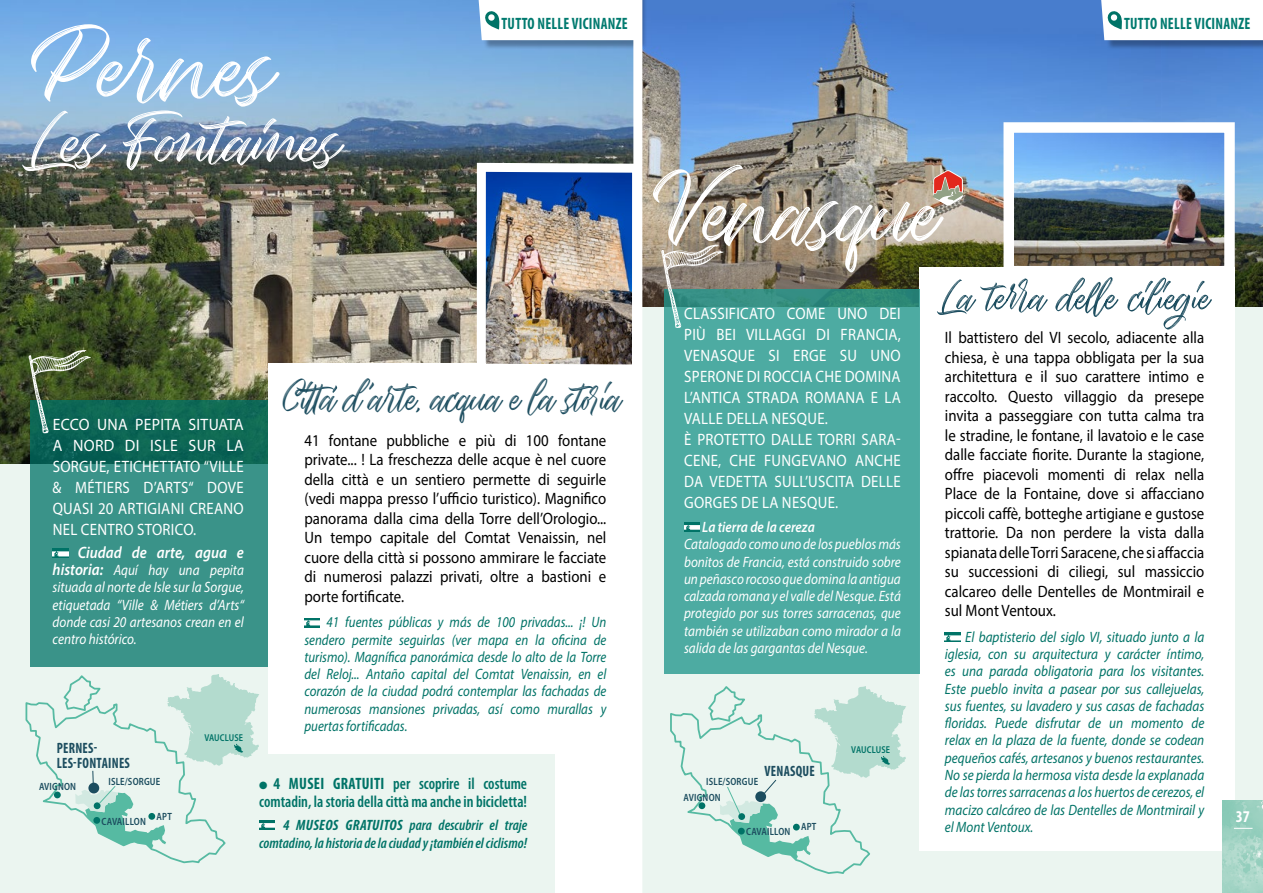
<style>
.page{position:relative;width:1263px;height:893px;background:#fff}
.page>*{position:absolute;margin:0;border:0;box-sizing:border-box;transform-origin:0 0}
.t1{font:45px "Seymore Script";color:#1c4d5f;scale:.92 1}
.t2{font:16.5px/19.5px "Myriad Pro";color:#000;text-align:justify;scale:.9 1}
.t3{font:16.5px/21px "Myriad Pro";letter-spacing:.02em;color:#fff;scale:.9 1}
.t4{font:16.5px/21px "Myriad Pro";letter-spacing:.02em;color:#fff;text-align:justify;scale:.95 1}
.t5{font:600 condensed 16.5px/18px "Myriad Pro";color:#007367;scale:.95 1}
.t6{font:700 condensed 16.5px "Myriad Pro";letter-spacing:.02em;color:#007a6f;scale:.9 1}
.t7{font:italic 600 16.5px "Myriad Pro";color:#fff;scale:.89 1}
.t8{font:700 condensed 16.5px "Myriad Pro";color:#fff}
.t9{font:italic 15px/17.2px "Myriad Pro";color:#007367;text-align:justify;scale:.88 1}
.t10{font:italic 15px/17.2px "Myriad Pro";color:#fff;text-align:justify;scale:.88 1}
.t11{font:italic 15px/17.2px "Myriad Pro";color:#007367;text-align:justify;scale:.86 1}
.t12{font:italic 600 condensed 15px/18px "Myriad Pro";color:#007367;text-align:right}
.t13{font:700 condensed 15px/15px "Myriad Pro";letter-spacing:.02em;color:#1c4d5f;scale:.9 1}
.t14{font:italic 600 15px "Myriad Pro";color:#fff;scale:.88 1}
.t15{font:600 semi-condensed 10.5px "Myriad Pro";letter-spacing:.02em;color:#1c4d5f;scale:.9 1}
.t16{font:600 semi-condensed 10.05px "Myriad Pro";letter-spacing:.02em;color:#007367;scale:.9 1}
.s1{font-weight:600;font-size:16.5px}
.s2{font-weight:700}
</style>
<div class="page">
<div style="left:638px;top:145px;width:625px;height:748px;background:#ebf5f0"></div>
<img style="left:642px;top:0;width:519px;height:125px">
<img style="left:1161px;top:50px;width:102px;height:257px">
<svg style="left:642px;top:125px;width:361px;height:182px;background:#8c9dad"></svg>
<div style="left:0;top:150px;width:555px;height:743px;background:#ebf5f0"></div>
<img style="left:0;top:0;width:633px;height:463px">
<div style="left:268px;top:363px;width:371px;height:390px;background:#fff"></div>
<svg style="left:22px;top:24px;width:323px;height:147px;background:#90b1d0"></svg>
<img style="left:304px;top:618px;width:16px;height:9px">
<div style="left:479px;top:0;width:168px;height:50px;background:#000;opacity:.3"></div>
<svg style="left:479px;top:0;width:154px;height:40px"></svg>
<div style="left:1101px;top:0;width:162px;height:50px;background:#000;opacity:.3"></div>
<svg style="left:1101px;top:0;width:162px;height:40px"></svg>
<svg style="left:31px;top:400px;width:237px;height:266px;background:#30897d"></svg>
<svg style="left:29px;top:350px;width:62px;height:83px;background:#426c4e"></svg>
<img style="left:53px;top:549px;width:15px;height:9px">
<img style="left:472px;top:158px;width:174px;height:207px">
<div style="left:920px;top:267px;width:315px;height:583px;background:#fff"></div>
<img style="left:945px;top:633px;width:15px;height:9px">
<div style="left:664px;top:289px;width:256px;height:385px;background:#4daba2"></div>
<img style="left:684px;top:523px;width:15px;height:9px">
<svg style="left:670px;top:686px;width:236px;height:188px"></svg>
<div style="left:633px;top:0;width:9px;height:893px;background:#fff"></div>
<svg style="left:333px;top:385px;width:4px;height:8px"></svg>
<img style="left:653px;top:165px;width:559px;height:164px">
<img style="left:1014px;top:133px;width:210px;height:132px">
<div style="left:1003px;top:122px;width:232px;height:154px;border:10px solid #fff"></div>
<svg style="left:1223px;top:801px;width:40px;height:92px;background:#a1d3c4"></svg>
<svg style="left:1234px;top:828px;width:18px;height:1px"></svg>
<img style="left:259px;top:820px;width:16px;height:10px">
<svg style="left:25px;top:674px;width:234px;height:190px"></svg>
<p class="t6" style="left:501px;top:13px;width:142px">TUTTO NELLE VICINANZE</p>
<p class="t6" style="left:1124px;top:13px;width:142px">TUTTO NELLE VICINANZE</p>
<p class="t4" style="left:53px;top:414px;width:203px">ECCO UNA PEPITA SITUATA A NORD DI ISLE SUR LA SORGUE, ETICHETTATO “VILLE &amp; MÉTIERS D’ARTS“ DOVE QUASI 20 ARTIGIANI CREANO NEL CENTRO STORICO.</p>
<p class="t7" style="left:78px;top:542px;width:188px">Ciudad de arte, agua e</p>
<p class="t10" style="left:53px;top:561px;width:219px"><span class="s1">historia:</span> Aquí hay una pepita situada al norte de Isle sur la Sorgue, etiquetada “Ville &amp; Métiers d’Arts“ donde casi 20 artesanos crean en el centro histórico.</p>
<p class="t13" style="left:57px;top:740px;width:83px">PERNES-<br>LES-FONTAINES</p>
<p class="t15" style="left:39px;top:780px;width:43px">AVIGNON</p>
<p class="t15" style="left:109px;top:775px;width:59px">ISLE/SORGUE</p>
<p class="t15" style="left:102px;top:814px;width:51px">CAVAILLON</p>
<p class="t15" style="left:157px;top:809px;width:19px">APT</p>
<p class="t16" style="left:204px;top:732px;width:45px">VAUCLUSE</p>
<h1 class="t1" style="left:283px;top:368px;width:368px">Citta d 'arte, acqua e la storia</h1>
<p class="t2" style="left:304px;top:430px;width:337px">41 fontane pubbliche e più di 100 fontane private... ! La freschezza delle acque è nel cuore della città e un sentiero permette di seguirle (vedi mappa presso l’ufficio turistico). Magnifico panorama dalla cima della Torre dell’Orologio...<br>Un tempo capitale del Comtat Venaissin, nel cuore della città si possono ammirare le facciate di numerosi palazzi privati, oltre a bastioni e porte fortificate.</p>
<p class="t11" style="left:304px;top:613px;width:353px;text-indent:22px">41 fuentes públicas y más de 100 privadas... ¡! Un sendero permite seguirlas (ver mapa en la oficina de turismo). Magnífica panorámica desde lo alto de la Torre del Reloj... Antaño capital del Comtat Venaissin, en el corazón de la ciudad podrá contemplar las fachadas de numerosas mansiones privadas, así como murallas y puertas fortificadas.</p>
<p class="t5" style="left:259px;top:775px;width:283px">● <span class="s2">4 MUSEI GRATUITI</span> per scoprire il costume comtadin, la storia della città ma anche in bicicletta!</p>
<p class="t12" style="left:259px;top:815px;width:269px"><span class="s2">4 MUSEOS GRATUITOS</span> para descubrir el traje comtadino, la historia de la ciudad y ¡también el ciclismo!</p>
<p class="t3" style="left:684px;top:303px;width:242px">CLASSIFICATO COME UNO DEI<br>PIÙ BEI VILLAGGI DI FRANCIA,<br>VENASQUE SI ERGE SU UNO<br>SPERONE DI ROCCIA CHE DOMINA<br>L’ANTICA STRADA ROMANA E LA<br>VALLE DELLA NESQUE.<br>È PROTETTO DALLE TORRI SARA-<br>CENE, CHE FUNGEVANO ANCHE<br>DA VEDETTA SULL’USCITA DELLE<br>GORGES DE LA NESQUE.</p>
<p class="t14" style="left:702px;top:517px;width:129px">La tierra de la cereza</p>
<p class="t10" style="left:684px;top:535px;width:248px">Catalogado como uno de los pueblos más bonitos de Francia, está construido sobre un peñasco rocoso que domina la antigua calzada romana y el valle del Nesque. Está protegido por sus torres sarracenas, que también se utilizaban como mirador a la salida de las gargantas del Nesque.</p>
<p class="t13" style="left:765px;top:764px;width:57px">VENASQUE</p>
<p class="t15" style="left:706px;top:775px;width:59px">ISLE/SORGUE</p>
<p class="t15" style="left:683px;top:790px;width:43px">AVIGNON</p>
<p class="t15" style="left:746px;top:825px;width:51px">CAVAILLON</p>
<p class="t15" style="left:801px;top:820px;width:19px">APT</p>
<p class="t16" style="left:851px;top:744px;width:45px">VAUCLUSE</p>
<p class="t2" style="left:945px;top:328px;width:290px">Il battistero del VI secolo, adiacente alla chiesa, è una tappa obbligata per la sua architettura e il suo carattere intimo e raccolto. Questo villaggio da presepe invita a passeggiare con tutta calma tra le stradine, le fontane, il lavatoio e le case dalle facciate fiorite. Durante la stagione, offre piacevoli momenti di relax nella Place de la Fontaine, dove si affacciano piccoli caffè, botteghe artigiane e gustose trattorie. Da non perdere la vista dalla spianata delle Torri Saracene, che si affaccia su successioni di ciliegi, sul massiccio calcareo delle Dentelles de Montmirail e sul Mont Ventoux.</p>
<p class="t9" style="left:945px;top:628px;width:296px;text-indent:20px">El baptisterio del siglo VI, situado junto a la iglesia, con su arquitectura y carácter íntimo, es una parada obligatoria para los visitantes.<br>Este pueblo invita a pasear por sus callejuelas, sus fuentes, su lavadero y sus casas de fachadas floridas. Puede disfrutar de un momento de relax en la plaza de la fuente, donde se codean pequeños cafés, artesanos y buenos restaurantes.<br>No se pierda la hermosa vista desde la explanada de las torres sarracenas a los huertos de cerezos, el macizo calcáreo de las Dentelles de Montmirail y el Mont Ventoux.</p>
<p class="t8" style="left:1236px;top:806px;width:16px">37</p>
</div>
